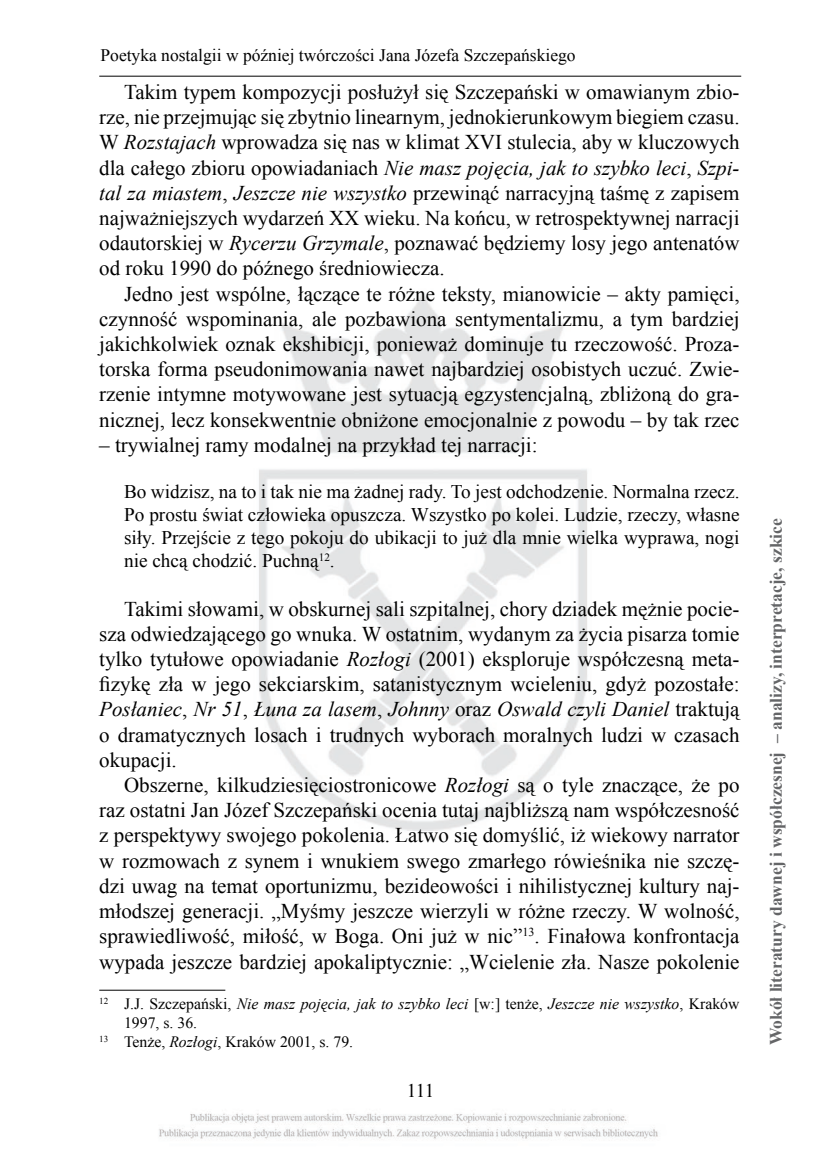
<style>
.page{position:relative;width:819px;height:1166px;background:#fff}
.page>*{position:absolute;margin:0;border:0;box-sizing:border-box;transform-origin:0 0}
.t1{font:21px/25.2px "Times New Roman";color:#000;text-align:justify}
.t2{font:19.25px/23.1px "Times New Roman";color:#000;text-align:justify}
.t3{font:700 17.5px "Times New Roman";color:#646567}
.t4{font:17.5px "Times New Roman";color:#000}
.t5{font:italic 15.75px "Times New Roman";color:#000}
.t6{font:15.75px "Times New Roman";color:#000}
.s1{font-style:italic}
.s2{font-style:normal}
</style>
<div class="page">
<img style="left:99px;top:75px;width:643px;height:1064px">
<hr style="left:99px;top:76px;width:642px;height:1px;background:#000">
<hr style="left:99px;top:990px;width:126px;height:1px;background:#000">
<p class="t4" style="left:100px;top:43px;width:476px">Poetyka nostalgii w później twórczości Jana Józefa Szczepańskiego</p>
<p class="t1" style="left:99px;top:79px;width:641px;text-indent:25px">Takim typem kompozycji posłużył się Szczepański w omawianym zbio&shy;rze, nie przejmując się zbytnio linearnym, jednokierunkowym biegiem czasu.<br>W <span class="s1">Rozstajach</span> wprowadza się nas w klimat XVI stulecia, aby w kluczowych dla całego zbioru opowiadaniach <span class="s1">Nie masz pojęcia, jak to szybko leci</span>, <span class="s1">Szpi&shy;tal za miastem</span>, <span class="s1">Jeszcze nie wszystko</span> przewinąć narracyjną taśmę z zapisem najważniejszych wydarzeń XX wieku. Na końcu, w retrospektywnej narracji odautorskiej w <span class="s1">Rycerzu Grzymale</span>, poznawać będziemy losy jego antenatów od roku 1990 do późnego średniowiecza.</p>
<p class="t1" style="left:99px;top:281px;width:641px;text-indent:25px">Jedno jest wspólne, łączące te różne teksty, mianowicie – akty pamięci, czynność wspominania, ale pozbawiona sentymentalizmu, a tym bardziej jakichkolwiek oznak ekshibicji, ponieważ dominuje tu rzeczowość. Proza&shy;torska forma pseudonimowania nawet najbardziej osobistych uczuć. Zwie&shy;rzenie intymne motywowane jest sytuacją egzystencjalną, zbliżoną do gra&shy;nicznej, lecz konsekwentnie obniżone emocjonalnie z powodu – by tak rzec</p>
<p class="t1" style="left:99px;top:432px;width:439px">– trywialnej ramy modalnej na przykład tej narracji:</p>
<p class="t2" style="left:124px;top:480px;width:617px">Bo widzisz, na to i tak nie ma żadnej rady. To jest odchodzenie. Normalna rzecz.<br>Po prostu świat człowieka opuszcza. Wszystko po kolei. Ludzie, rzeczy, własne siły. Przejście z tego pokoju do ubikacji to już dla mnie wielka wyprawa, nogi nie chcą chodzić. Puchną<sup>12</sup>.</p>
<p class="t1" style="left:99px;top:596px;width:641px;text-indent:25px">Takimi słowami, w obskurnej sali szpitalnej, chory dziadek mężnie pocie&shy;sza odwiedzającego go wnuka. W ostatnim, wydanym za życia pisarza tomie tylko tytułowe opowiadanie <span class="s1">Rozłogi</span> (2001) eksploruje współczesną meta&shy;fizykę zła w jego sekciarskim, satanistycznym wcieleniu, gdyż pozostałe:<br><span class="s1">Posłaniec</span>, <span class="s1">Nr 51</span>, <span class="s1">Łuna za lasem</span>, <span class="s1">Johnny</span> oraz <span class="s1">Oswald czyli Daniel</span> traktują o dramatycznych losach i trudnych wyborach moralnych ludzi w czasach okupacji.</p>
<p class="t1" style="left:99px;top:772px;width:641px;text-indent:25px">Obszerne, kilkudziesięciostronicowe <span class="s1">Rozłogi</span> są o tyle znaczące, że po raz ostatni Jan Józef Szczepański ocenia tutaj najbliższą nam współczesność z perspektywy swojego pokolenia. Łatwo się domyślić, iż wiekowy narrator w rozmowach z synem i wnukiem swego zmarłego rówieśnika nie szczę&shy;dzi uwag na temat oportunizmu, bezideowości i nihilistycznej kultury naj&shy;młodszej generacji. „Myśmy jeszcze wierzyli w różne rzeczy. W wolność, sprawiedliwość, miłość, w Boga. Oni już w nic”<sup>13</sup>. Finałowa konfrontacja wypada jeszcze bardziej apokaliptycznie: „Wcielenie zła. Nasze pokolenie</p>
<p class="t5" style="left:99px;top:993px;width:641px"><sup>12</sup> <span class="s2">J.J. Szczepański,</span> Nie masz pojęcia, jak to szybko leci <span class="s2">[w:] tenże,</span> Jeszcze nie wszystko<span class="s2">, Kraków</span></p>
<p class="t6" style="left:124px;top:1012px;width:75px">1997, s. 36.</p>
<p class="t6" style="left:99px;top:1031px;width:255px"><sup>13</sup> Tenże, <span class="s1">Rozłogi</span>, Kraków 2001, s. 79.</p>
<p class="t2" style="left:407px;top:1079px;width:29px">111</p>
<p class="t3" style="left:763px;top:1045px;width:529px;rotate:-90deg">Wokół literatury dawnej i współczesnej – analizy, interpretacje, szkice</p>
</div>
